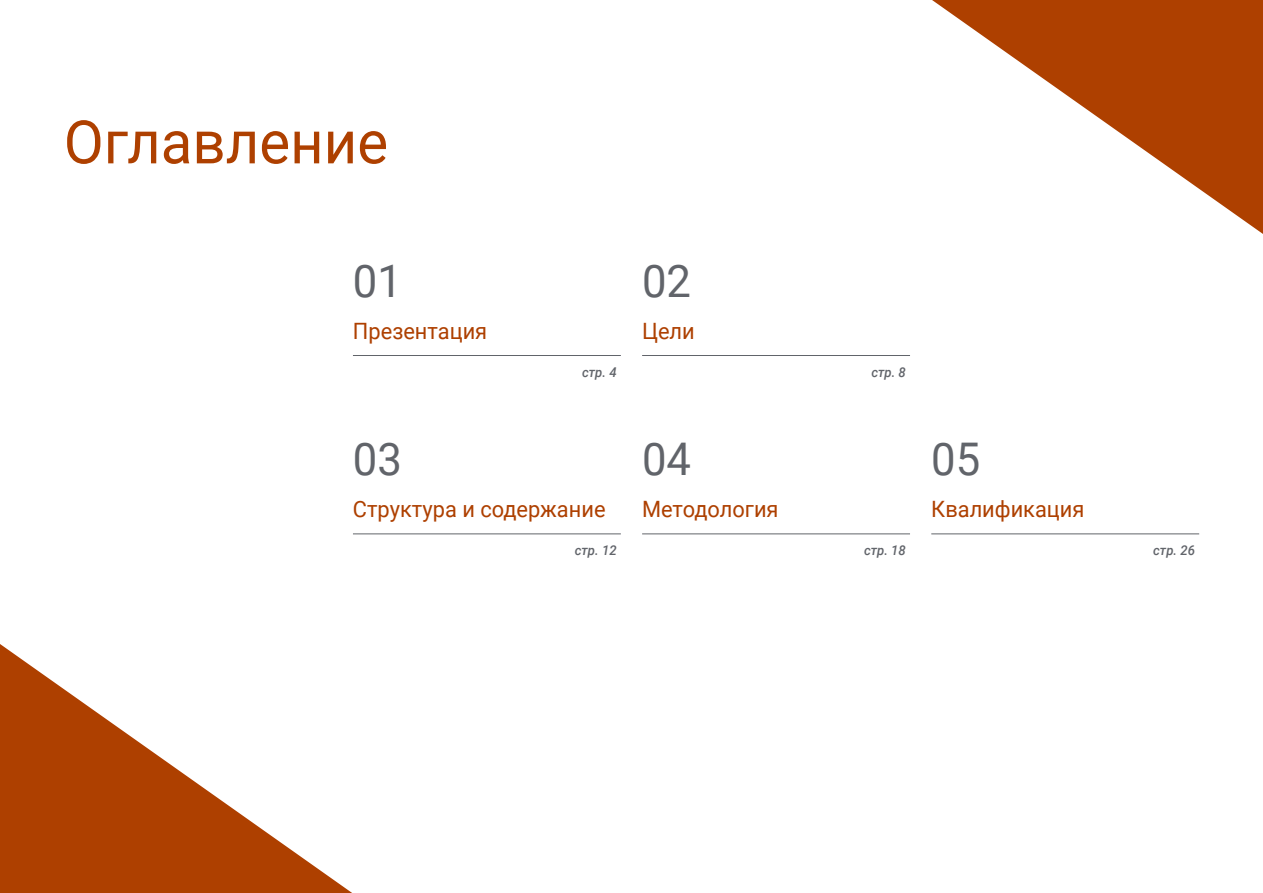
<style>
.page{position:relative;width:1263px;height:893px;background:#fff}
.page>*{position:absolute;margin:0;border:0;box-sizing:border-box;transform-origin:0 0}
.t1{font:60px "Roboto";color:#ae4000}
.t2{font:45px "Roboto";color:#61646a}
.t3{font:22.5px "Roboto";color:#ae4000}
.t4{font:italic 500 13.5px "Roboto";color:#61646a}
</style>
<div class="page">
<hr style="left:353px;top:355px;width:268px;height:1px;background:#61646a">
<hr style="left:931px;top:533px;width:268px;height:1px;background:#61646a">
<hr style="left:642px;top:355px;width:268px;height:1px;background:#61646a">
<hr style="left:353px;top:533px;width:268px;height:1px;background:#61646a">
<hr style="left:642px;top:533px;width:268px;height:1px;background:#61646a">
<svg style="left:0;top:644px;width:352px;height:249px"></svg>
<svg style="left:932px;top:0;width:331px;height:234px"></svg>
<h1 class="t1" style="left:64px;top:100px;width:326px">Оглавление</h1>
<h2 class="t2" style="left:353px;top:249px;width:51px">01</h2>
<p class="t3" style="left:353px;top:315px;width:136px">Презентация</p>
<p class="t4" style="left:582px;top:362px;width:36px">стр. 4</p>
<h2 class="t2" style="left:642px;top:249px;width:51px">02</h2>
<p class="t3" style="left:642px;top:315px;width:54px">Цели</p>
<h2 class="t2" style="left:353px;top:427px;width:51px">03</h2>
<p class="t3" style="left:353px;top:493px;width:254px">Структура и содержание</p>
<p class="t3" style="left:642px;top:493px;width:138px">Методология</p>
<h2 class="t2" style="left:642px;top:427px;width:51px">04</h2>
<p class="t4" style="left:575px;top:541px;width:43px">стр. 12</p>
<p class="t4" style="left:871px;top:362px;width:36px">стр. 8</p>
<p class="t4" style="left:864px;top:541px;width:43px">стр. 18</p>
<h2 class="t2" style="left:931px;top:427px;width:51px">05</h2>
<p class="t3" style="left:931px;top:493px;width:155px">Квалификация</p>
<p class="t4" style="left:1153px;top:541px;width:43px">стр. 26</p>
</div>
